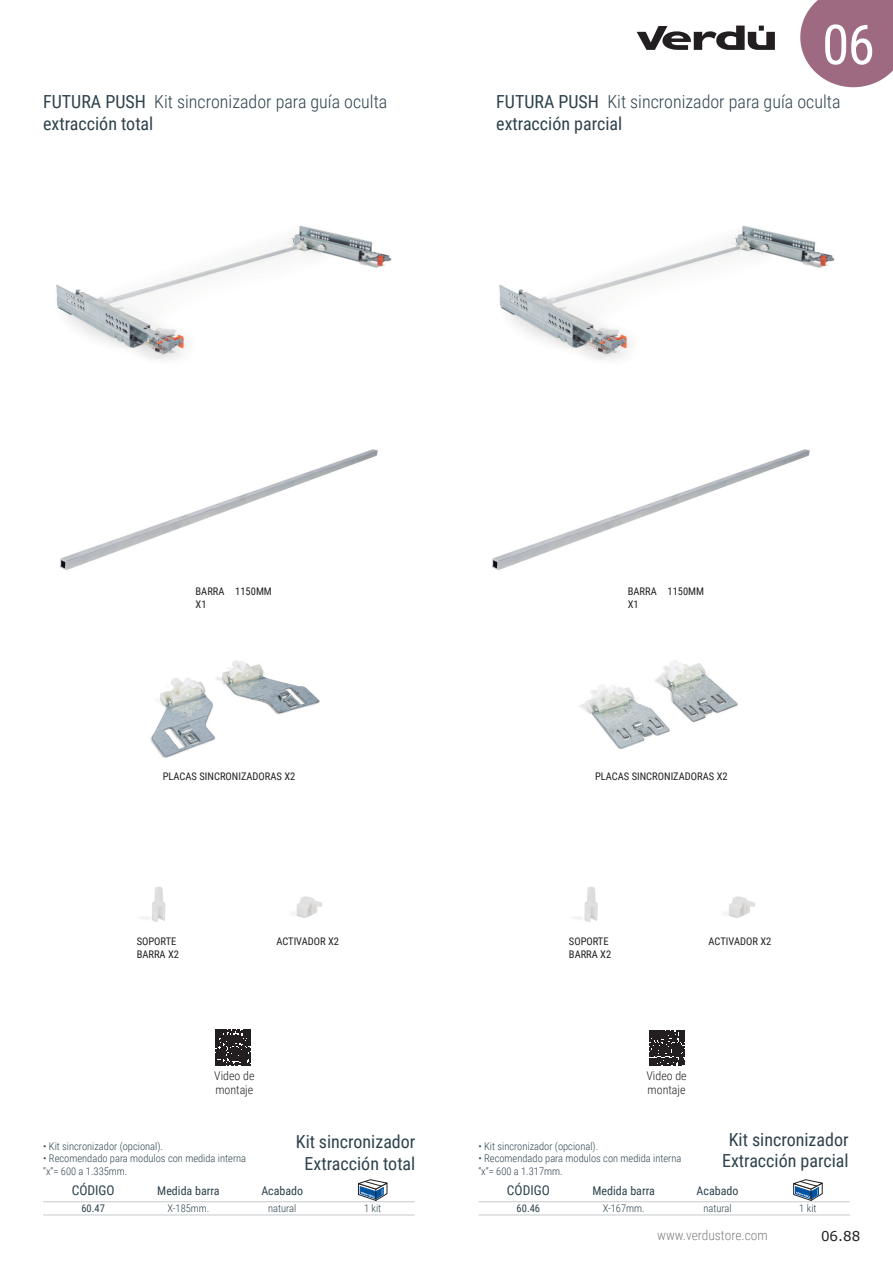
<style>
.page{position:relative;width:893px;height:1263px;background:#fff}
.page>*{position:absolute;margin:0;border:0;box-sizing:border-box;transform-origin:0 0}
.t1{font:55.2px "Roboto Condensed";color:#fff}
.t2{font:18px "Roboto Condensed";color:#2d424d}
.t3{font:300 18px "Roboto Condensed";color:#2d424d}
.t4{font:300 13.5px "Roboto Condensed";color:#808285}
.t5{font:13.5px "Roboto Condensed";color:#2d424d}
.t6{font:13.5px "Verdana";color:#231f20}
.t7{font:12px "Roboto Condensed";color:#2d424d}
.t8{font:300 12px/14.4px "Roboto Condensed";color:#231f20}
.t9{font:300 10.5px "Roboto Condensed";color:#2d424d}
.t10{font:10.5px/12.6px "Roboto Condensed";color:#231f20}
.t11{font:10.5px "Roboto Condensed";color:#2d424d}
.s1{font-weight:400}
</style>
<div class="page">
<svg style="left:800px;top:0;width:93px;height:87px;background:#a97c91"></svg>
<svg style="left:637px;top:26px;width:138px;height:24px"></svg>
<hr style="left:43px;top:1201px;width:100px;height:1px;background:#c7c8ca">
<hr style="left:143px;top:1201px;width:91px;height:1px;background:#c7c8ca">
<hr style="left:234px;top:1201px;width:97px;height:1px;background:#c7c8ca">
<hr style="left:331px;top:1201px;width:84px;height:1px;background:#c7c8ca">
<hr style="left:43px;top:1214px;width:100px;height:1px;background:#c7c8ca">
<hr style="left:143px;top:1214px;width:91px;height:1px;background:#c7c8ca">
<hr style="left:234px;top:1214px;width:97px;height:1px;background:#c7c8ca">
<hr style="left:331px;top:1214px;width:84px;height:1px;background:#c7c8ca">
<svg style="left:358px;top:1179px;width:29px;height:21px"></svg>
<hr style="left:478px;top:1201px;width:100px;height:1px;background:#c7c8ca">
<hr style="left:578px;top:1201px;width:91px;height:1px;background:#c7c8ca">
<hr style="left:669px;top:1201px;width:97px;height:1px;background:#c7c8ca">
<hr style="left:766px;top:1201px;width:84px;height:1px;background:#c7c8ca">
<hr style="left:478px;top:1214px;width:100px;height:1px;background:#c7c8ca">
<hr style="left:578px;top:1214px;width:91px;height:1px;background:#c7c8ca">
<hr style="left:669px;top:1214px;width:97px;height:1px;background:#c7c8ca">
<hr style="left:766px;top:1214px;width:84px;height:1px;background:#c7c8ca">
<svg style="left:793px;top:1179px;width:30px;height:21px"></svg>
<img style="left:56px;top:225px;width:336px;height:135px">
<img style="left:499px;top:225px;width:336px;height:135px">
<img style="left:291px;top:896px;width:32px;height:22px">
<img style="left:724px;top:896px;width:32px;height:22px">
<img style="left:141px;top:886px;width:25px;height:36px">
<img style="left:574px;top:886px;width:24px;height:36px">
<img style="left:150px;top:660px;width:170px;height:98px">
<img style="left:579px;top:660px;width:159px;height:89px">
<img style="left:60px;top:449px;width:318px;height:121px">
<img style="left:492px;top:449px;width:318px;height:121px">
<svg style="left:215px;top:1030px;width:36px;height:35px"></svg>
<svg style="left:649px;top:1030px;width:35px;height:35px"></svg>
<p class="t3" style="left:43px;top:89px;width:346px"><span class="s1">FUTURA PUSH</span> Kit sincronizador para guía oculta</p>
<p class="t2" style="left:43px;top:110px;width:112px">extracción total</p>
<h1 class="t1" style="left:822px;top:6px;width:54px">06</h1>
<p class="t3" style="left:496px;top:89px;width:346px"><span class="s1">FUTURA PUSH</span> Kit sincronizador para guía oculta</p>
<p class="t2" style="left:496px;top:110px;width:128px">extracción parcial</p>
<p class="t10" style="left:196px;top:585px;width:78px">BARRA 1150MM<br>X1</p>
<p class="t10" style="left:628px;top:585px;width:78px">BARRA 1150MM<br>X1</p>
<p class="t10" style="left:163px;top:769px;width:134px">PLACAS SINCRONIZADORAS X2</p>
<p class="t10" style="left:595px;top:769px;width:134px">PLACAS SINCRONIZADORAS X2</p>
<p class="t10" style="left:137px;top:935px;width:41px">SOPORTE</p>
<p class="t10" style="left:137px;top:947px;width:44px">BARRA X2</p>
<p class="t10" style="left:276px;top:935px;width:64px">ACTIVADOR X2</p>
<p class="t10" style="left:709px;top:935px;width:64px">ACTIVADOR X2</p>
<p class="t10" style="left:569px;top:935px;width:41px">SOPORTE</p>
<p class="t10" style="left:569px;top:947px;width:44px">BARRA X2</p>
<p class="t8" style="left:214px;top:1068px;width:42px">Video de montaje</p>
<p class="t8" style="left:646px;top:1068px;width:42px">Video de montaje</p>
<p class="t9" style="left:43px;top:1138px;width:121px">• Kit sincronizador (opcional).</p>
<p class="t9" style="left:43px;top:1151px;width:205px">• Recomendado para modulos con medida interna</p>
<p class="t9" style="left:43px;top:1164px;width:86px">“x”= 600 a 1.335mm.</p>
<p class="t2" style="left:296px;top:1129px;width:121px">Kit sincronizador</p>
<p class="t2" style="left:305px;top:1151px;width:112px">Extracción total</p>
<p class="t9" style="left:478px;top:1138px;width:121px">• Kit sincronizador (opcional).</p>
<p class="t9" style="left:478px;top:1151px;width:205px">• Recomendado para modulos con medida interna</p>
<p class="t9" style="left:478px;top:1164px;width:86px">“x”= 600 a 1.317mm.</p>
<p class="t2" style="left:729px;top:1127px;width:121px">Kit sincronizador</p>
<p class="t2" style="left:722px;top:1148px;width:128px">Extracción parcial</p>
<p class="t5" style="left:72px;top:1181px;width:44px">CÓDIGO</p>
<p class="t7" style="left:157px;top:1182px;width:64px">Medida barra</p>
<p class="t7" style="left:261px;top:1182px;width:43px">Acabado</p>
<p class="t11" style="left:81px;top:1201px;width:25px">60.47</p>
<p class="t9" style="left:167px;top:1201px;width:43px">X-185mm.</p>
<p class="t9" style="left:268px;top:1201px;width:30px">natural</p>
<p class="t9" style="left:364px;top:1201px;width:19px">1 kit</p>
<p class="t5" style="left:507px;top:1181px;width:44px">CÓDIGO</p>
<p class="t7" style="left:593px;top:1182px;width:64px">Medida barra</p>
<p class="t7" style="left:697px;top:1182px;width:43px">Acabado</p>
<p class="t11" style="left:517px;top:1201px;width:25px">60.46</p>
<p class="t9" style="left:603px;top:1201px;width:43px">X-167mm.</p>
<p class="t9" style="left:703px;top:1201px;width:30px">natural</p>
<p class="t9" style="left:799px;top:1201px;width:19px">1 kit</p>
<p class="t4" style="left:657px;top:1226px;width:112px">www.verdustore.com</p>
<p class="t6" style="left:821px;top:1227px;width:41px">06.88</p>
</div>
